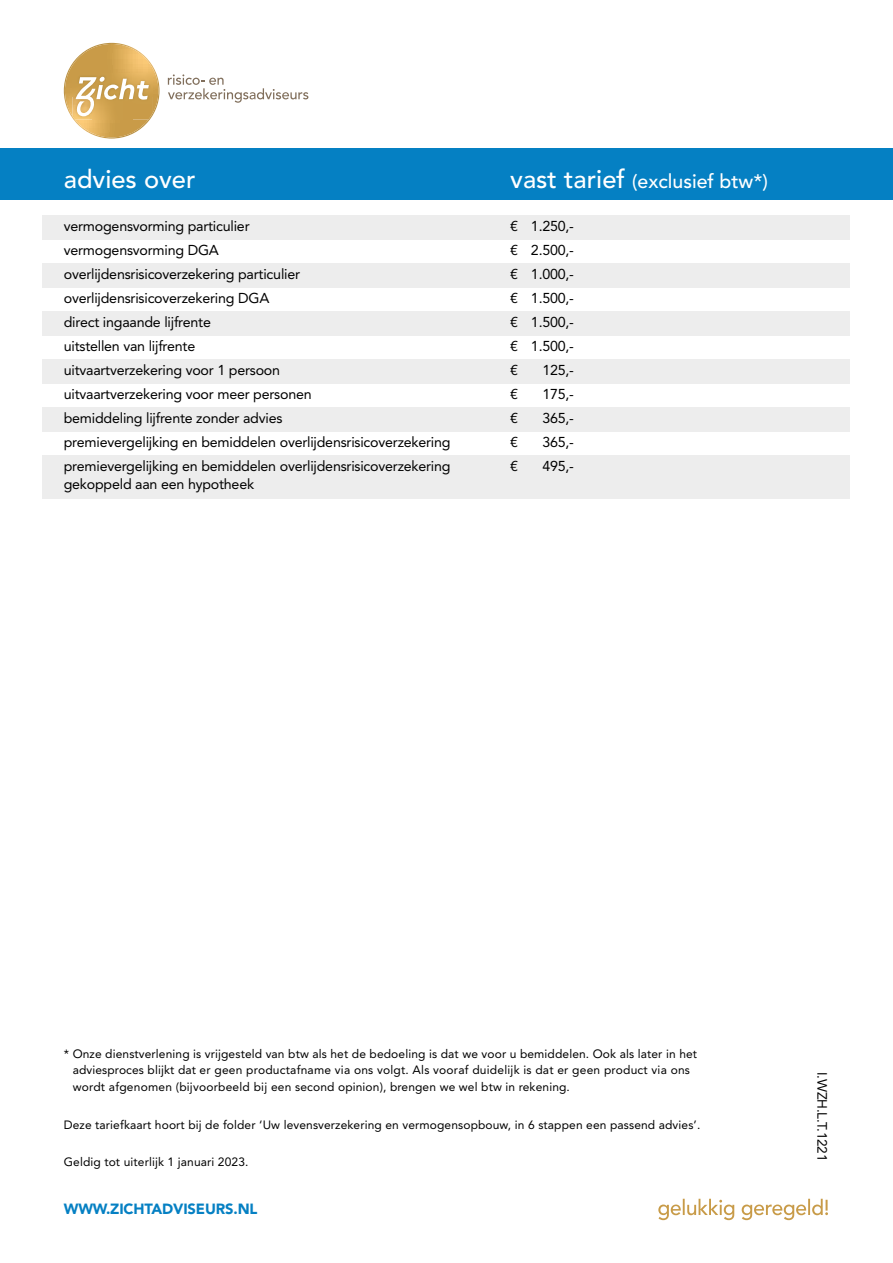
<style>
.page{position:relative;width:893px;height:1263px;background:#fff}
.page>*{position:absolute;margin:0;border:0;box-sizing:border-box;transform-origin:0 0}
.t1{font:500 25.5px "Avenir LT Std";color:#fff}
.t2{font:500 19.5px "Avenir LT Std";color:#fff}
.t3{font:900 14.7px "Avenir LT Std";letter-spacing:-.01em;color:#0580c3}
.t4{font:14.25px "Avenir LT Std";letter-spacing:-.015em;color:#000}
.t5{font:13.5px "Avenir LT Std";letter-spacing:-.015em;color:#000}
.t6{font:12px/16.5px "Avenir LT Std";letter-spacing:.01em;color:#000}
.s1{font-size:25.5px}
</style>
<div class="page">
<div style="left:43px;top:455px;width:807px;height:43px;background:#ededed"></div>
<div style="left:0;top:149px;width:893px;height:51px;background:#0580c3"></div>
<div style="left:43px;top:215px;width:807px;height:24px;background:#ededed"></div>
<div style="left:43px;top:263px;width:807px;height:24px;background:#ededed"></div>
<div style="left:43px;top:311px;width:807px;height:24px;background:#ededed"></div>
<div style="left:43px;top:359px;width:807px;height:24px;background:#ededed"></div>
<div style="left:43px;top:407px;width:807px;height:24px;background:#ededed"></div>
<svg style="left:658px;top:1199px;width:170px;height:21px"></svg>
<svg style="left:168px;top:74px;width:140px;height:29px"></svg>
<svg style="left:64px;top:43px;width:96px;height:96px"></svg>
<h1 class="t1" style="left:64px;top:164px;width:133px">advies over</h1>
<h2 class="t2" style="left:510px;top:170px;width:259px"><span class="s1">vast tarief</span> (exclusief btw*)</h2>
<p class="t4" style="left:64px;top:218px;width:187px">vermogensvorming particulier</p>
<p class="t4" style="left:510px;top:218px;width:65px">€ 1.250,-</p>
<p class="t4" style="left:64px;top:242px;width:157px">vermogensvorming DGA</p>
<p class="t4" style="left:510px;top:242px;width:65px">€ 2.500,-</p>
<p class="t4" style="left:64px;top:266px;width:238px">overlijdensrisicoverzekering particulier</p>
<p class="t4" style="left:510px;top:266px;width:65px">€ 1.000,-</p>
<p class="t4" style="left:64px;top:290px;width:207px">overlijdensrisicoverzekering DGA</p>
<p class="t4" style="left:510px;top:290px;width:65px">€ 1.500,-</p>
<p class="t4" style="left:64px;top:314px;width:149px">direct ingaande lijfrente</p>
<p class="t4" style="left:510px;top:314px;width:65px">€ 1.500,-</p>
<p class="t4" style="left:64px;top:338px;width:133px">uitstellen van lijfrente</p>
<p class="t4" style="left:510px;top:338px;width:65px">€ 1.500,-</p>
<p class="t4" style="left:64px;top:362px;width:218px">uitvaartverzekering voor 1 persoon</p>
<p class="t4" style="left:510px;top:362px;width:9px">€</p>
<p class="t4" style="left:542px;top:362px;width:33px">125,-</p>
<p class="t4" style="left:64px;top:386px;width:249px">uitvaartverzekering voor meer personen</p>
<p class="t4" style="left:510px;top:386px;width:9px">€</p>
<p class="t4" style="left:542px;top:386px;width:33px">175,-</p>
<p class="t4" style="left:64px;top:410px;width:220px">bemiddeling lijfrente zonder advies</p>
<p class="t4" style="left:510px;top:410px;width:9px">€</p>
<p class="t4" style="left:542px;top:410px;width:33px">365,-</p>
<p class="t4" style="left:64px;top:434px;width:388px">premievergelijking en bemiddelen overlijdensrisicoverzekering</p>
<p class="t4" style="left:510px;top:434px;width:9px">€</p>
<p class="t4" style="left:542px;top:434px;width:33px">365,-</p>
<p class="t4" style="left:64px;top:458px;width:388px">premievergelijking en bemiddelen overlijdensrisicoverzekering</p>
<p class="t4" style="left:510px;top:458px;width:9px">€</p>
<p class="t4" style="left:542px;top:458px;width:33px">495,-</p>
<p class="t4" style="left:64px;top:476px;width:192px">gekoppeld aan een hypotheek</p>
<p class="t6" style="left:73px;top:1045px;width:626px;text-indent:-9px">* Onze dienstverlening is vrijgesteld van btw als het de bedoeling is dat we voor u bemiddelen. Ook als later in het adviesproces blijkt dat er geen productafname via ons volgt. Als vooraf duidelijk is dat er geen product via ons wordt afgenomen (bijvoorbeeld bij een second opinion), brengen we wel btw in rekening.</p>
<p class="t6" style="left:64px;top:1116px;width:638px">Deze tariefkaart hoort bij de folder ‘Uw levensverzekering en vermogensopbouw, in 6 stappen een passend advies’.</p>
<p class="t6" style="left:64px;top:1154px;width:186px">Geldig tot uiterlijk 1 januari 2023.</p>
<p class="t3" style="left:64px;top:1200px;width:195px">WWW.ZICHTADVISEURS.NL</p>
<p class="t5" style="left:830px;top:1072px;width:91px;rotate:90deg">I.WZH.L.T.1221</p>
</div>
